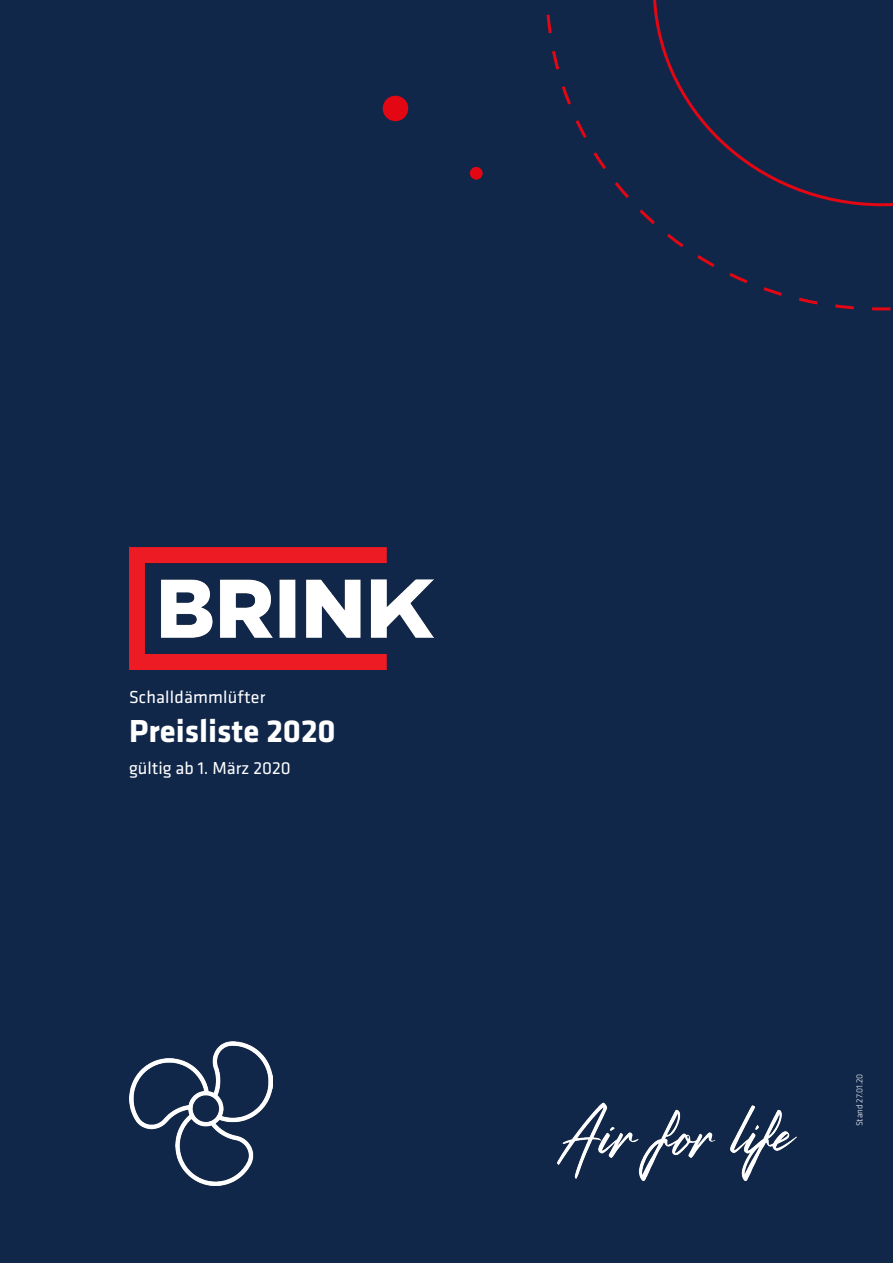
<style>
.page{position:relative;width:893px;height:1263px;background:#11274a}
.page>*{position:absolute;margin:0;border:0;box-sizing:border-box;transform-origin:0 0}
.t1{font:700 33px "Klavika Basic";color:#fff}
.t2{font:18px "Klavika Basic";letter-spacing:.01em;color:#fff}
.t3{font:300 9px "Klavika Basic";color:#fff}
</style>
<div class="page">
<img style="left:129px;top:548px;width:305px;height:121px">
<img style="left:558px;top:1102px;width:238px;height:79px">
<svg style="left:546px;top:14px;width:345px;height:297px"></svg>
<svg style="left:653px;top:0;width:240px;height:206px"></svg>
<div style="left:383px;top:96px;width:25px;height:25px;background:#e30613;border-radius:50%"></div>
<div style="left:470px;top:167px;width:13px;height:13px;background:#e30613;border-radius:50%"></div>
<img style="left:129px;top:1042px;width:144px;height:143px">
<p class="t2" style="left:129px;top:686px;width:138px">Schalldämmlüfter</p>
<h1 class="t1" style="left:129px;top:708px;width:208px">Preisliste 2020</h1>
<p class="t2" style="left:129px;top:756px;width:163px">gültig ab 1. März 2020</p>
<p class="t3" style="left:854px;top:1126px;width:54px;rotate:-90deg">Stand 27.01.20</p>
</div>
